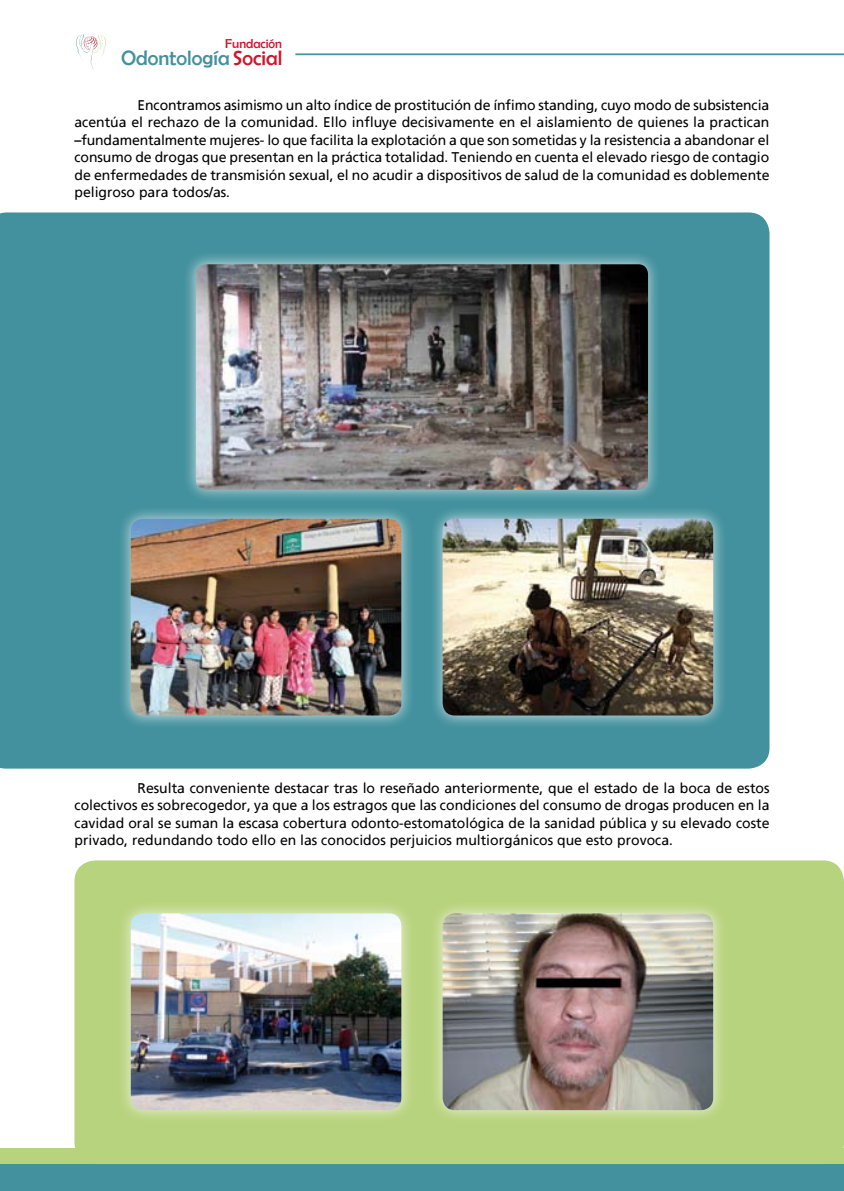
<style>
.page{position:relative;width:844px;height:1191px;background:#fff}
.page>*{position:absolute;margin:0;border:0;box-sizing:border-box;transform-origin:0 0}
.t1{font:20.82px "Berlin Sans FB";color:#43919e}
.t2{font:14px/17.5px "Frutiger Linotype";color:#000;text-align:justify}
.t3{font:12.95px "Berlin Sans FB";color:#cf142b}
.s1{color:#cf142b}
</style>
<div class="page">
<div style="left:0;top:1148px;width:843px;height:43px;background:#b8d37d"></div>
<div style="left:0;top:1164px;width:843px;height:27px;background:#43919e"></div>
<svg style="left:76px;top:34px;width:30px;height:35px"></svg>
<hr style="left:295px;top:53px;width:548px;height:2px;background:#43919e">
<div style="left:0;top:212px;width:769px;height:556px;background:#43919e"></div>
<div style="left:74px;top:860px;width:769px;height:304px;background:#b8d37d;border-radius:21px"></div>
<div style="left:182px;top:250px;width:487px;height:261px;background:#fff;opacity:.75"></div>
<img style="left:196px;top:264px;width:452px;height:226px">
<div style="left:116px;top:504px;width:306px;height:232px;background:#fff;opacity:.75"></div>
<img style="left:131px;top:519px;width:270px;height:196px">
<div style="left:116px;top:899px;width:306px;height:232px;background:#fff;opacity:.75"></div>
<img style="left:131px;top:913px;width:270px;height:197px">
<div style="left:428px;top:504px;width:306px;height:232px;background:#fff;opacity:.75"></div>
<img style="left:442px;top:519px;width:271px;height:196px">
<div style="left:428px;top:899px;width:306px;height:232px;background:#fff;opacity:.75"></div>
<img style="left:442px;top:913px;width:271px;height:197px">
<p class="t3" style="left:225px;top:37px;width:58px">Fundación</p>
<h1 class="t1" style="left:121px;top:46px;width:163px">Odontología <span class="s1">Social</span></h1>
<p class="t2" style="left:74px;top:96px;width:696px;text-indent:63px">Encontramos asimismo un alto índice de prostitución de ínfimo standing, cuyo modo de subsistencia acentúa el rechazo de la comunidad. Ello influye decisivamente en el aislamiento de quienes la practican –fundamentalmente mujeres- lo que facilita la explotación a que son sometidas y la resistencia a abandonar el consumo de drogas que presentan en la práctica totalidad. Teniendo en cuenta el elevado riesgo de contagio de enfermedades de transmisión sexual, el no acudir a dispositivos de salud de la comunidad es doblemente peligroso para todos/as.</p>
<p class="t2" style="left:74px;top:779px;width:696px;text-indent:63px">Resulta conveniente destacar tras lo reseñado anteriormente, que el estado de la boca de estos colectivos es sobrecogedor, ya que a los estragos que las condiciones del consumo de drogas producen en la cavidad oral se suman la escasa cobertura odonto-estomatológica de la sanidad pública y su elevado coste privado, redundando todo ello en las conocidos perjuicios multiorgánicos que esto provoca.</p>
</div>
